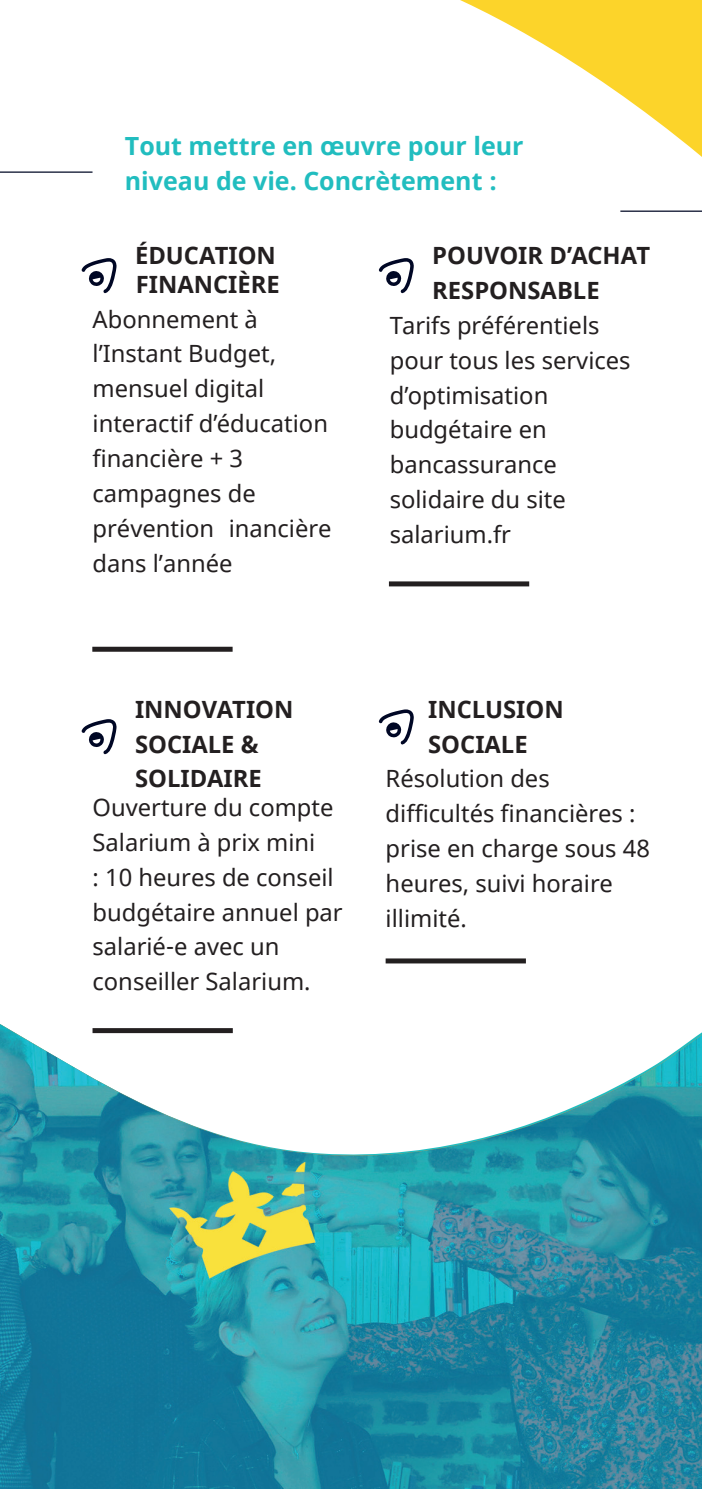
<style>
.page{position:relative;width:702px;height:1489px;background:#fff}
.page>*{position:absolute;margin:0;border:0;box-sizing:border-box;transform-origin:0 0}
.t1{font:700 25px/34.8px "Noto Sans";color:#21bdbf}
.t2{font:23.75px/34.8px "Noto Sans";color:#231f20}
.t3{font:700 23.75px/34.8px "Noto Sans";color:#231f20}
</style>
<div class="page">
<svg style="left:460px;top:0;width:242px;height:157px"></svg>
<hr style="left:0;top:171px;width:92px;height:2px;background:#000824">
<hr style="left:620px;top:210px;width:82px;height:2px;background:#000824">
<div style="left:92px;top:646px;width:140px;height:5px;background:#231f20"></div>
<div style="left:385px;top:958px;width:141px;height:5px;background:#231f20"></div>
<div style="left:389px;top:581px;width:140px;height:5px;background:#231f20"></div>
<svg style="left:81px;top:258px;width:36px;height:36px"></svg>
<svg style="left:378px;top:258px;width:36px;height:36px"></svg>
<svg style="left:81px;top:719px;width:36px;height:35px"></svg>
<svg style="left:378px;top:709px;width:36px;height:36px"></svg>
<img style="left:0;top:1024px;width:702px;height:464px">
<p class="t1" style="left:125px;top:128px;width:400px">Tout mettre en œuvre pour leur niveau de vie. Concrètement :</p>
<p class="t3" style="left:135px;top:241px;width:146px;line-height:28.5px">ÉDUCATION<br>FINANCIÈRE</p>
<p class="t2" style="left:93px;top:301px;width:240px">Abonnement à l’Instant Budget, mensuel digital interactif d’éducation financière + 3 campagnes de prévention inancière dans l’année</p>
<p class="t3" style="left:432px;top:237px;width:219px">POUVOIR D’ACHAT<br>RESPONSABLE</p>
<p class="t2" style="left:389px;top:307px;width:242px">Tarifs préférentiels pour tous les services d’optimisation budgétaire en bancassurance solidaire du site salarium.fr</p>
<p class="t3" style="left:135px;top:691px;width:160px">INNOVATION<br>SOCIALE &amp;<br>SOLIDAIRE</p>
<p class="t2" style="left:92px;top:789px;width:252px">Ouverture du compte<br>Salarium à prix mini<br>: 10 heures de conseil budgétaire annuel par salarié-e avec un conseiller Salarium.</p>
<p class="t3" style="left:428px;top:691px;width:137px">INCLUSION<br>SOCIALE</p>
<p class="t2" style="left:385px;top:760px;width:266px">Résolution des difficultés financières : prise en charge sous 48 heures, suivi horaire illimité.</p>
</div>
